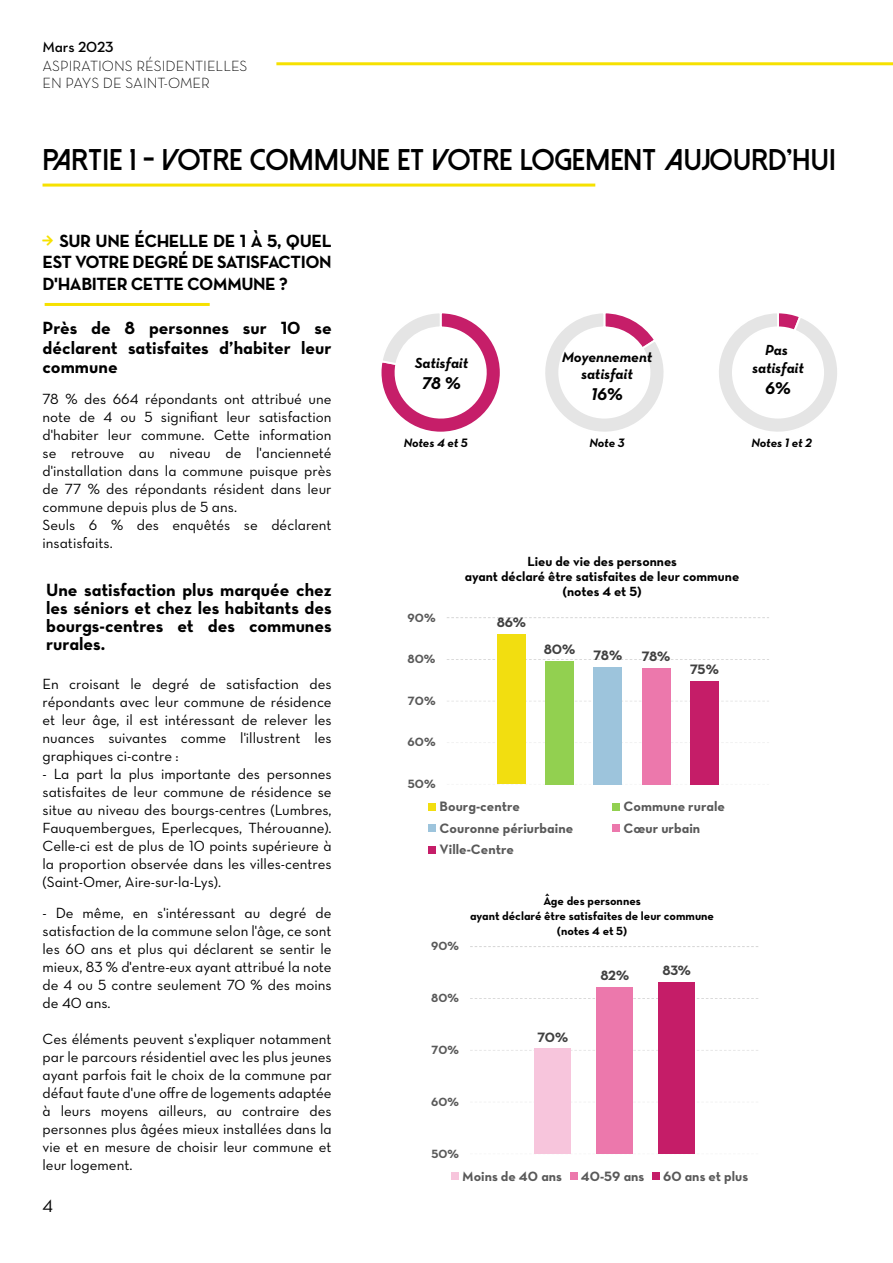
<style>
.page{position:relative;width:893px;height:1263px;background:#fff}
.page>*{position:absolute;margin:0;border:0;box-sizing:border-box;transform-origin:0 0}
.t1{font:800 30px "Dolce Vita";color:#000}
.t2{font:18px/18px "Neutra Text Bold Alt";letter-spacing:-.005em;color:#000;text-align:justify}
.t3{font:18px "Neutra Text Book Alt";color:#000}
.t4{font:17.4px "Neutra Text Bold Italic Alt";color:#000}
.t5{font:15px/18px "Neutra Text Book Alt";color:#000;text-align:justify}
.t6{font:15px/16.5px "Neutra Text Light Alt";color:#000}
.t7{font:15px "Neutra Text Demi Alt";letter-spacing:-.005em;color:#000}
.t8{font:14.85px/17.9px "Neutra Text Bold Italic Alt";color:#000;text-align:center}
.t9{font:13.95px "Neutra Text Bold Alt";color:#595959}
.t10{font:13.95px "Neutra Text Bold Alt";letter-spacing:-.025em;color:#404040}
.t11{font:13.8px "Neutra Text Bold Alt";letter-spacing:.005em;color:#595959}
.t12{font:13.8px "Neutra Text Bold Alt";color:#404040}
.t13{font:13.5px/15px "Neutra Text Bold Alt";color:#000;text-align:center}
.t14{font:12.45px "Neutra Text Bold Italic Alt";letter-spacing:-.01em;color:#000}
.t15{font:12.3px "Neutra Text Bold Alt";color:#595959}
.t16{font:12.15px "Neutra Text Bold Alt";color:#595959}
.t17{font:12px/15px "Neutra Text Bold Alt";color:#000;text-align:center}
.s1{color:#f6e100}
</style>
<div class="page">
<hr style="left:276px;top:62px;width:617px;height:3px;background:#f6e100">
<hr style="left:43px;top:184px;width:552px;height:3px;background:#f6e100">
<svg style="left:381px;top:313px;width:119px;height:119px"></svg>
<svg style="left:545px;top:313px;width:119px;height:119px"></svg>
<svg style="left:719px;top:313px;width:118px;height:119px"></svg>
<svg style="left:534px;top:1102px;width:63px;height:52px"></svg>
<div style="left:535px;top:1049px;width:36px;height:105px;background:#f7c5dc"></div>
<div style="left:597px;top:987px;width:36px;height:167px;background:#ec78ac"></div>
<div style="left:658px;top:982px;width:37px;height:172px;background:#c51d68"></div>
<div style="left:451px;top:1172px;width:8px;height:8px;background:#f7c5dc"></div>
<div style="left:570px;top:1172px;width:7px;height:8px;background:#ec78ac"></div>
<div style="left:652px;top:1172px;width:8px;height:8px;background:#c51d68"></div>
<svg style="left:447px;top:742px;width:322px;height:43px"></svg>
<div style="left:497px;top:635px;width:29px;height:149px;background:#f2de10"></div>
<div style="left:545px;top:661px;width:29px;height:123px;background:#92d050"></div>
<div style="left:594px;top:667px;width:28px;height:117px;background:#9dc4dc"></div>
<div style="left:642px;top:668px;width:28px;height:116px;background:#ec78ac"></div>
<div style="left:690px;top:681px;width:29px;height:103px;background:#c51d68"></div>
<div style="left:429px;top:803px;width:7px;height:7px;background:#f2de10"></div>
<div style="left:613px;top:803px;width:7px;height:7px;background:#92d050"></div>
<div style="left:429px;top:824px;width:7px;height:8px;background:#9dc4dc"></div>
<div style="left:613px;top:824px;width:7px;height:8px;background:#ec78ac"></div>
<div style="left:429px;top:846px;width:7px;height:7px;background:#c51d68"></div>
<hr style="left:45px;top:303px;width:165px;height:3px;background:#f6e100">
<p class="t7" style="left:43px;top:38px;width:73px">Mars 2023</p>
<p class="t6" style="left:43px;top:58px;width:206px">ASPIRATIONS RÉSIDENTIELLES<br>EN PAYS DE SAINT-OMER</p>
<h1 class="t1" style="left:43px;top:144px;width:795px">PARTIE 1 - VOTRE COMMUNE ET VOTRE LOGEMENT AUJOURD'HUI</h1>
<p class="t2" style="left:43px;top:229px;width:291px;line-height:21.6px"><span class="s1">★</span> SUR UNE ÉCHELLE DE 1 À 5, QUEL EST VOTRE DEGRÉ DE SATISFACTION D'HABITER CETTE COMMUNE ?</p>
<p class="t2" style="left:43px;top:318px;width:291px;line-height:19.5px">Près de 8 personnes sur 10 se déclarent satisfaites d’habiter leur commune</p>
<p class="t5" style="left:43px;top:389px;width:291px;text-align:left">78 % des 664 répondants ont attribué une note de 4 ou 5 signifiant leur satisfaction d'habiter leur commune. Cette information se retrouve au niveau de l'ancienneté d'installation dans la commune puisque près de 77 % des répondants résident dans leur commune depuis plus de 5 ans.<br>Seuls 6 % des enquêtés se déclarent insatisfaits.</p>
<p class="t2" style="left:46px;top:581px;width:287px">Une satisfaction plus marquée chez les séniors et chez les habitants des bourgs-centres et des communes rurales.</p>
<p class="t5" style="left:43px;top:674px;width:291px">En croisant le degré de satisfaction des répondants avec leur commune de résidence et leur âge, il est intéressant de relever les nuances suivantes comme l'illustrent les graphiques ci-contre :</p>
<p class="t5" style="left:43px;top:764px;width:291px">- La part la plus importante des personnes satisfaites de leur commune de résidence se situe au niveau des bourgs-centres (Lumbres, Fauquembergues, Eperlecques, Thérouanne).<br>Celle-ci est de plus de 10 points supérieure à la proportion observée dans les villes-centres (Saint-Omer, Aire-sur-la-Lys).</p>
<p class="t5" style="left:43px;top:904px;width:291px">- De même, en s'intéressant au degré de satisfaction de la commune selon l'âge, ce sont les 60 ans et plus qui déclarent se sentir le mieux, 83 % d'entre-eux ayant attribué la note de 4 ou 5 contre seulement 70 % des moins de 40 ans.</p>
<p class="t5" style="left:43px;top:1030px;width:291px">Ces éléments peuvent s'expliquer notamment par le parcours résidentiel avec les plus jeunes ayant parfois fait le choix de la commune par défaut faute d'une offre de logements adaptée à leurs moyens ailleurs, au contraire des personnes plus âgées mieux installées dans la vie et en mesure de choisir leur commune et leur logement.</p>
<p class="t3" style="left:43px;top:1195px;width:12px">4</p>
<p class="t8" style="left:415px;top:353px;width:55px">Satisfait</p>
<p class="t4" style="left:422px;top:372px;width:41px">78 %</p>
<p class="t8" style="left:562px;top:347px;width:92px">Moyennement satisfait</p>
<p class="t4" style="left:591px;top:383px;width:33px">16%</p>
<p class="t8" style="left:752px;top:341px;width:53px">Pas satisfait</p>
<p class="t4" style="left:765px;top:377px;width:27px">6%</p>
<p class="t14" style="left:404px;top:435px;width:66px">Notes 4 et 5</p>
<p class="t14" style="left:589px;top:435px;width:37px">Note 3</p>
<p class="t14" style="left:751px;top:435px;width:62px">Notes 1 et 2</p>
<p class="t15" style="left:408px;top:610px;width:29px">90%</p>
<p class="t15" style="left:408px;top:651px;width:29px">80%</p>
<p class="t15" style="left:408px;top:693px;width:29px">70%</p>
<p class="t15" style="left:408px;top:734px;width:29px">60%</p>
<p class="t15" style="left:408px;top:776px;width:29px">50%</p>
<p class="t13" style="left:465px;top:554px;width:276px">Lieu de vie des personnes<br>ayant déclaré être satisfaites de leur commune (notes 4 et 5)</p>
<p class="t10" style="left:497px;top:614px;width:31px">86%</p>
<p class="t10" style="left:544px;top:640px;width:33px">80%</p>
<p class="t10" style="left:594px;top:646px;width:30px">78%</p>
<p class="t10" style="left:642px;top:647px;width:30px">78%</p>
<p class="t10" style="left:690px;top:660px;width:30px">75%</p>
<p class="t9" style="left:440px;top:798px;width:82px">Bourg-centre</p>
<p class="t9" style="left:624px;top:798px;width:103px">Commune rurale</p>
<p class="t9" style="left:440px;top:819px;width:135px">Couronne périurbaine</p>
<p class="t9" style="left:624px;top:819px;width:78px">Cœur urbain</p>
<p class="t9" style="left:440px;top:840px;width:76px">Ville-Centre</p>
<p class="t16" style="left:431px;top:939px;width:29px">90%</p>
<p class="t16" style="left:431px;top:990px;width:29px">80%</p>
<p class="t17" style="left:470px;top:893px;width:245px">Âge des personnes<br>ayant déclaré être satisfaites de leur commune (notes 4 et 5)</p>
<p class="t12" style="left:600px;top:967px;width:30px">82%</p>
<p class="t12" style="left:662px;top:961px;width:30px">83%</p>
<p class="t16" style="left:432px;top:1042px;width:29px">70%</p>
<p class="t12" style="left:538px;top:1028px;width:32px">70%</p>
<p class="t16" style="left:431px;top:1094px;width:29px">60%</p>
<p class="t16" style="left:431px;top:1146px;width:29px">50%</p>
<p class="t11" style="left:462px;top:1167px;width:101px">Moins de 40 ans</p>
<p class="t11" style="left:581px;top:1167px;width:65px">40-59 ans</p>
<p class="t11" style="left:663px;top:1167px;width:87px">60 ans et plus</p>
</div>
